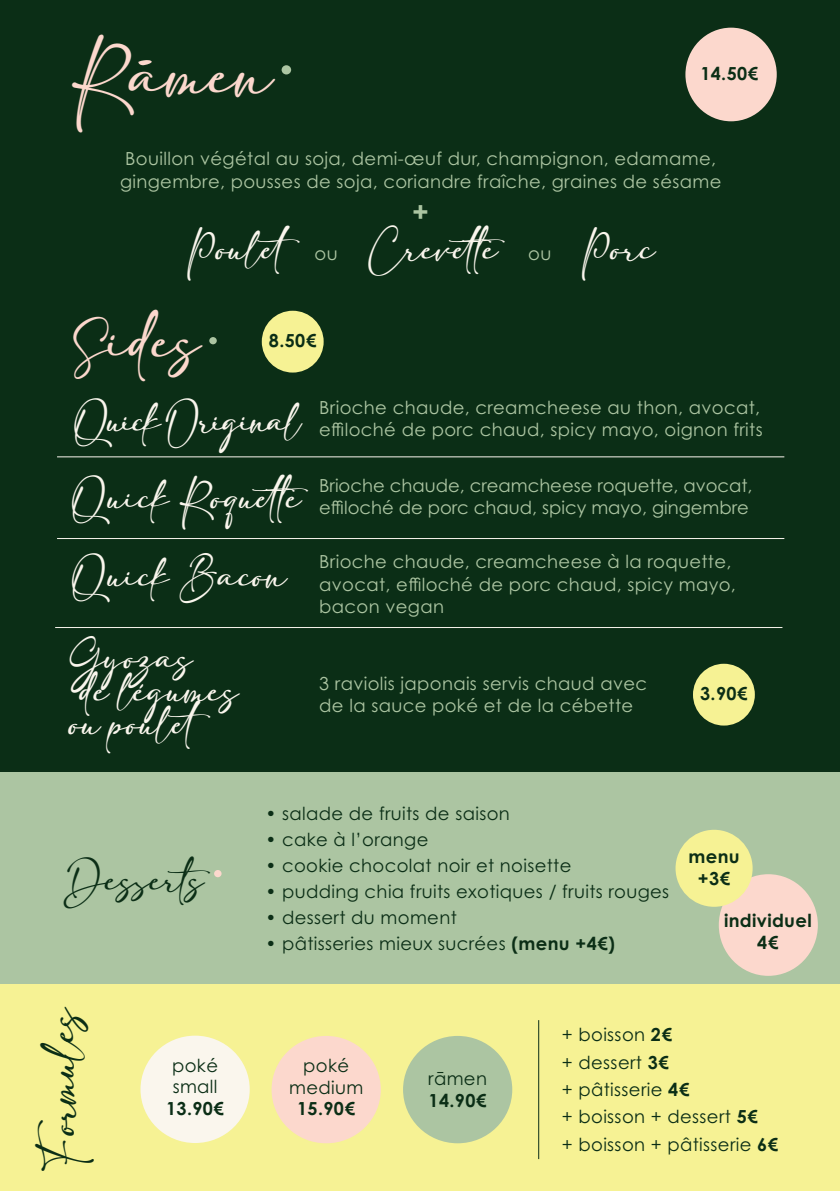
<style>
.page{position:relative;width:840px;height:1191px;background:#fff}
.page>*{position:absolute;margin:0;border:0;box-sizing:border-box;transform-origin:0 0}
.t1{font:49.8px "adelia";color:#fcd8cd}
.t2{font:44px "adelia";color:#fcd8cd}
.t3{font:32px "adelia";color:#0b2e16}
.t4{font:700 28px "Century Gothic Pro";color:#acc5a2}
.t5{font:27.4px "adelia";color:#faf6ed}
.t6{font:27.4px "adelia";letter-spacing:-.1em;color:#faf6ed}
.t7{font:27.4px "adelia";color:#0b2e16}
.t8{font:18px/22.4px "Century Gothic Pro";letter-spacing:.02em;color:#acc5a2}
.t9{font:18px/21.6px "Century Gothic Pro";letter-spacing:.02em;color:#0b2e16;text-align:center}
.t10{font:18px/22.4px "Century Gothic Pro";color:#acc5a2}
.t11{font:700 18px/22px "Century Gothic Pro";letter-spacing:.02em;color:#0b2e16;text-align:center}
.s1{font-family:"Century Gothic Pro";font-size:18px;color:#acc5a2}
.s2{font-size:32px}
.s3{font-weight:700}
.s4{font-weight:400}
</style>
<div class="page">
<div style="left:1px;top:771px;width:838px;height:213px;background:#acc5a2"></div>
<div style="left:0;top:0;width:839px;height:771px;background:#0b2e16"></div>
<div style="left:692px;top:664px;width:62px;height:61px;background:#f6f294;border-radius:50%"></div>
<div style="left:261px;top:311px;width:62px;height:61px;background:#f6f294;border-radius:50%"></div>
<div style="left:209px;top:337px;width:8px;height:7px;background:#acc5a2;border-radius:50%"></div>
<div style="left:718px;top:874px;width:99px;height:101px;background:#fcd8cd;border-radius:50%"></div>
<div style="left:214px;top:870px;width:7px;height:7px;background:#fcd8cd;border-radius:50%"></div>
<div style="left:0;top:984px;width:839px;height:207px;background:#f6f294"></div>
<div style="left:281px;top:65px;width:10px;height:9px;background:#acc5a2;border-radius:50%"></div>
<div style="left:685px;top:28px;width:91px;height:93px;background:#fcd8cd;border-radius:50%"></div>
<hr style="left:57px;top:456px;width:726px;height:1px;background:#faf6ed">
<hr style="left:57px;top:538px;width:726px;height:1px;background:#faf6ed">
<hr style="left:55px;top:627px;width:727px;height:1px;background:#faf6ed">
<div style="left:675px;top:829px;width:77px;height:77px;background:#f6f294;border-radius:50%"></div>
<div style="left:140px;top:1035px;width:109px;height:108px;background:#faf6ed;border-radius:50%"></div>
<div style="left:271px;top:1036px;width:109px;height:107px;background:#fcd8cd;border-radius:50%"></div>
<div style="left:403px;top:1036px;width:109px;height:107px;background:#acc5a2;border-radius:50%"></div>
<hr style="left:538px;top:1020px;width:1px;height:139px;background:#0b2e16">
<svg style="left:138px;top:60px;width:14px;height:5px"></svg>
<p class="t1" style="left:72px;top:48px;width:202px">Ramen</p>
<p class="t11" style="left:700px;top:62px;width:59px">14.50€</p>
<p class="t8" style="left:120px;top:147px;width:602px">Bouillon végétal au soja, demi-œuf dur, champignon, edamame, gingembre, pousses de soja, coriandre fraîche, graines de sésame</p>
<p class="t4" style="left:412px;top:194px;width:18px">+</p>
<p class="t5" style="left:187px;top:235px;width:469px">Poulet <span class="s1">ou</span> Crevette <span class="s1">ou</span> Porc</p>
<p class="t2" style="left:73px;top:318px;width:128px"><span class="s2">S</span>ides</p>
<p class="t11" style="left:269px;top:329px;width:49px">8.50€</p>
<p class="t6" style="left:74px;top:406px;width:228px">Quick Original</p>
<p class="t8" style="left:319px;top:396px;width:444px">Brioche chaude, creamcheese au thon, avocat, effiloché de porc chaud, spicy mayo, oignon frits</p>
<p class="t5" style="left:72px;top:483px;width:251px">Quick Roquette</p>
<p class="t10" style="left:319px;top:473px;width:434px">Brioche chaude, creamcheese roquette, avocat, effiloché de porc chaud, spicy mayo, gingembre</p>
<p class="t5" style="left:72px;top:562px;width:216px">Quick Bacon</p>
<p class="t8" style="left:319px;top:550px;width:418px">Brioche chaude, creamcheese à la roquette, avocat, effiloché de porc chaud, spicy mayo, bacon vegan</p>
<p class="t5" style="left:70px;top:643px;width:124px">Gyozas</p>
<p class="t5" style="left:80px;top:676px;width:160px">de légumes</p>
<p class="t8" style="left:319px;top:672px;width:329px">3 raviolis japonais servis chaud avec de la sauce poké et de la cébette</p>
<p class="t11" style="left:699px;top:682px;width:49px">3.90€</p>
<p class="t5" style="left:70px;top:709px;width:147px">ou poulet</p>
<p class="t7" style="left:64px;top:865px;width:161px">Desserts</p>
<p class="t9" style="left:265px;top:803px;width:246px">• salade de fruits de saison</p>
<p class="t9" style="left:265px;top:829px;width:164px">• cake à l’orange</p>
<p class="t9" style="left:265px;top:855px;width:307px">• cookie chocolat noir et noisette</p>
<p class="t9" style="left:265px;top:881px;width:405px">• pudding chia fruits exotiques / fruits rouges</p>
<p class="t9" style="left:265px;top:907px;width:193px">• dessert du moment</p>
<p class="t9" style="left:265px;top:933px;width:351px">• pâtisseries mieux sucrées <span class="s3">(menu +4€)</span></p>
<p class="t11" style="left:688px;top:845px;width:53px">menu +3€</p>
<p class="t11" style="left:723px;top:909px;width:89px">individuel<br>4€</p>
<p class="t3" style="left:45px;top:1170px;width:172px;rotate:-90deg">Formules</p>
<p class="t9" style="left:166px;top:1054px;width:59px">poké small<br><span class="s3">13.90€</span></p>
<p class="t9" style="left:289px;top:1054px;width:76px">poké medium<br><span class="s3">15.90€</span></p>
<p class="t11" style="left:428px;top:1067px;width:60px;text-align:left"><span class="s4">rāmen<br></span>14.90€</p>
<p class="t9" style="left:561px;top:1024px;width:112px">+ boisson <span class="s3">2€</span></p>
<p class="t9" style="left:561px;top:1051px;width:108px">+ dessert <span class="s3">3€</span></p>
<p class="t9" style="left:561px;top:1078px;width:129px">+ pâtisserie <span class="s3">4€</span></p>
<p class="t9" style="left:561px;top:1105px;width:197px">+ boisson + dessert <span class="s3">5€</span></p>
<p class="t9" style="left:561px;top:1133px;width:218px">+ boisson + pâtisserie <span class="s3">6€</span></p>
</div>
